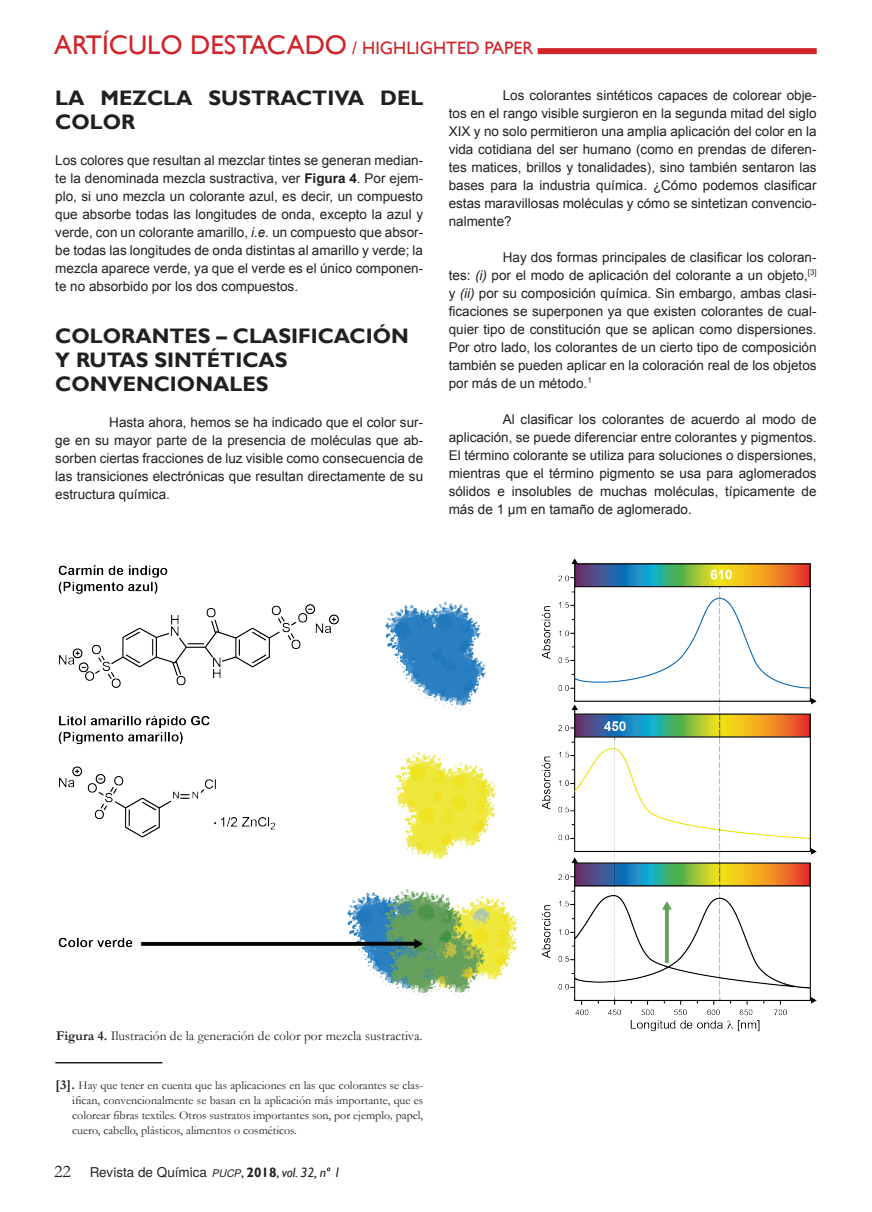
<style>
.page{position:relative;width:872px;height:1212px;background:#fff}
.page>*{position:absolute;margin:0;border:0;box-sizing:border-box;transform-origin:0 0}
.t1{font:27px "Gill Sans";color:#d1232a}
.t2{font:700 21px/24px "Gill Sans";color:#231f20}
.t3{font:18px "Gill Sans";color:#d1232a}
.t4{font:18px "Garamond";color:#231f20}
.t5{font:13.5px/18px "Arial";color:#231f20;text-align:justify}
.t6{font:13.5px "Garamond";color:#231f20}
.t7{font:13.5px "Te X Gyre Heros";color:#231f20}
.t8{font:12px/15px "Garamond";color:#231f20;text-align:justify}
.s1{font-size:18px}
.s2{font-weight:700}
.s3{font-style:italic}
.s4{font-weight:700;font-size:13.5px}
.s5{font-style:italic;font-size:10.5px}
.s6{font-family:"Gill Sans"}
.s7{font-family:"Gill Sans";font-weight:700}
.s8{font-family:"Gill Sans";font-style:italic}
</style>
<div class="page">
<div style="left:537px;top:48px;width:279px;height:6px;background:#d1232a"></div>
<hr style="left:55px;top:1062px;width:107px;height:1px;background:#231f20">
<img style="left:58px;top:559px;width:758px;height:473px">
<h1 class="t1" style="left:54px;top:30px;width:364px">ARTÍCULO DESTACADO <span class="s1">/ HIGHLIGHTED</span></h1>
<h3 class="t3" style="left:484px;top:38px;width:50px">PAPER</h3>
<h2 class="t2" style="left:55px;top:86px;width:168px">LA MEZCLA SUS</h2>
<h2 class="t2" style="left:251px;top:86px;width:173px">TRACTIVA DEL</h2>
<h2 class="t2" style="left:55px;top:110px;width:82px">COLOR</h2>
<p class="t5" style="left:55px;top:151px;width:369px">Los colores que resultan al mezclar tintes se generan median&shy;te la denominada mezcla sustractiva, ver <span class="s2">Figura 4</span>. Por ejem&shy;plo, si uno mezcla un colorante azul, es decir, un compuesto que absorbe todas las longitudes de onda, excepto la azul y verde, con un colorante amarillo, <span class="s3">i.e.</span> un compuesto que absor&shy;be todas las longitudes de onda distintas al amarillo y verde; la mezcla aparece verde, ya que el verde es el único componen&shy;te no absorbido por los dos compuestos.</p>
<h2 class="t2" style="left:55px;top:324px;width:355px">COLORANTES – CLASIFICACIÓN<br>Y RUTAS SINTÉTICAS<br>CONVENCIONALES</h2>
<p class="t5" style="left:55px;top:413px;width:369px;text-indent:54px">Hasta ahora, hemos se ha indicado que el color sur&shy;ge en su mayor parte de la presencia de moléculas que ab&shy;sorben ciertas fracciones de luz visible como consecuencia de las transiciones electrónicas que resultan directamente de su estructura química.</p>
<p class="t5" style="left:449px;top:86px;width:369px;text-indent:54px">Los colorantes sintéticos capaces de colorear obje&shy;tos en el rango visible surgieron en la segunda mitad del siglo XIX y no solo permitieron una amplia aplicación del color en la vida cotidiana del ser humano (como en prendas de diferen&shy;tes matices, brillos y tonalidades), sino también sentaron las bases para la industria química. ¿Cómo podemos clasificar estas maravillosas moléculas y cómo se sintetizan convencio&shy;nalmente?</p>
<p class="t5" style="left:449px;top:248px;width:369px;text-indent:54px">Hay dos formas principales de clasificar los coloran&shy;tes: <span class="s3">(i)</span> por el modo de aplicación del colorante a un objeto,<sup>[3] </sup>y <span class="s3">(ii)</span> por su composición química. Sin embargo, ambas clasi&shy;ficaciones se superponen ya que existen colorantes de cual&shy;quier tipo de constitución que se aplican como dispersiones.<br>Por otro lado, los colorantes de un cierto tipo de composición también se pueden aplicar en la coloración real de los objetos por más de un método.<sup>1</sup></p>
<p class="t5" style="left:449px;top:410px;width:369px;text-indent:54px">Al clasificar los colorantes de acuerdo al modo de aplicación, se puede diferenciar entre colorantes y pigmentos.<br>El término colorante se utiliza para soluciones o dispersiones, mientras que el término pigmento se usa para aglomerados sólidos e insolubles de muchas moléculas, típicamente de más de 1 μm en tamaño de aglomerado.</p>
<p class="t6" style="left:56px;top:1026px;width:368px"><span class="s2">Figura 4.</span> Ilustración de la generación de color por mezcla sustractiva.</p>
<p class="t8" style="left:72px;top:1077px;width:352px;text-indent:-17px"><span class="s4">[3].</span> Hay que tener en cuenta que las aplicaciones en las que colorantes se clas&shy;ifican, convencionalmente se basan en la aplicación más importante, que es colorear fibras textiles. Otros sustratos importantes son, por ejemplo<span class="s3">,</span> papel, cuero, cabello, plásticos, alimentos o cosméticos.</p>
<h3 class="t4" style="left:54px;top:1159px;width:18px">22</h3>
<p class="t7" style="left:90px;top:1162px;width:253px">Revista de Química <span class="s5">PUCP</span><span class="s6">,</span> <span class="s7">2018</span><span class="s6">,</span> <span class="s8">vol. 32, nº 1</span></p>
</div>
